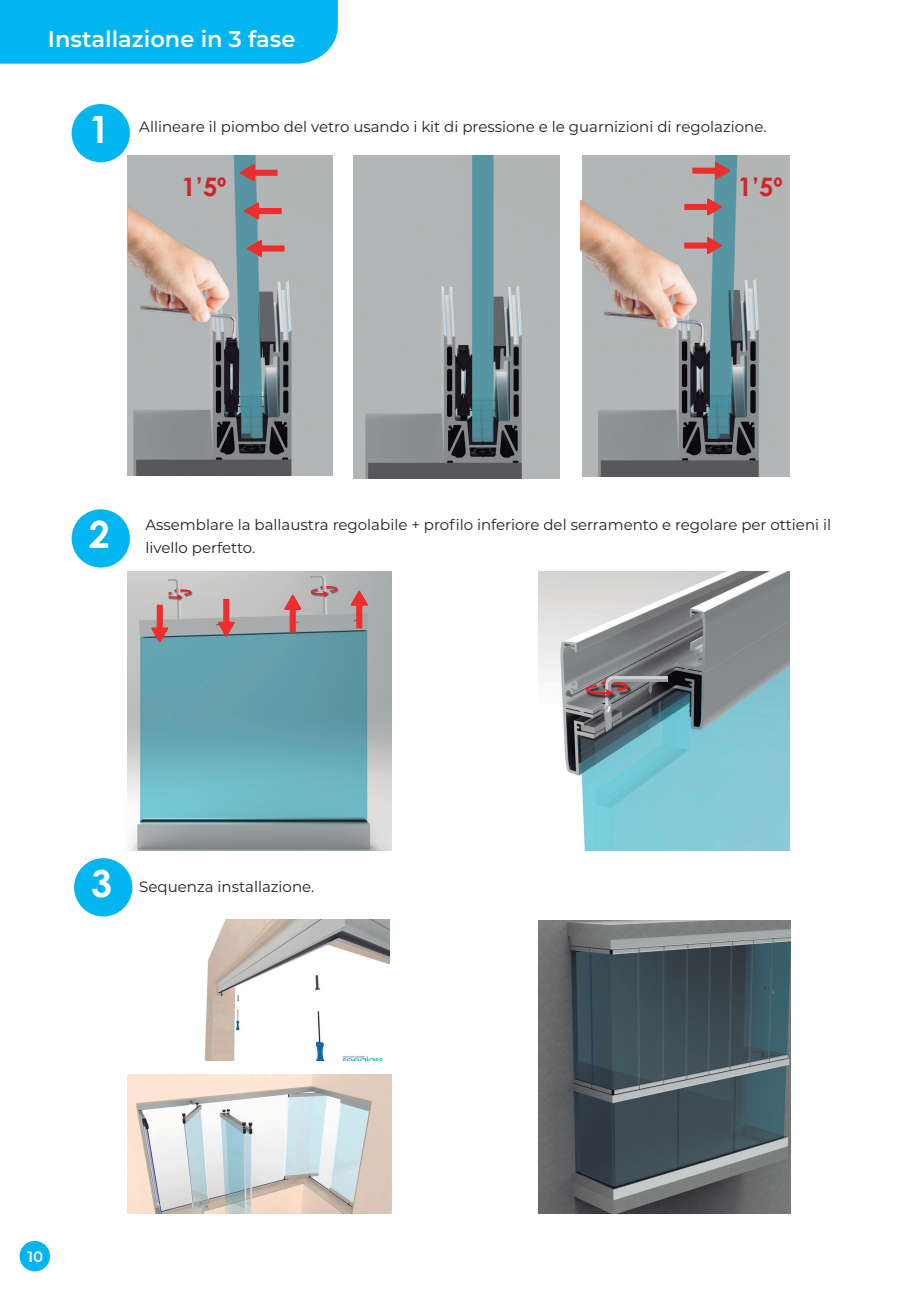
<style>
.page{position:relative;width:919px;height:1289px;background:#fff}
.page>*{position:absolute;margin:0;border:0;box-sizing:border-box;transform-origin:0 0}
.t1{font:700 37.5px "Century Gothic";color:#fff}
.t2{font:700 25.5px "Century Gothic";color:#d1232a}
.t3{font:600 22.5px "Montserrat";color:#fff}
.t4{font:15px/22.5px "Montserrat";color:#231f20}
.t5{font:600 15px "Montserrat";color:#fff}
</style>
<div class="page">
<img style="left:538px;top:572px;width:251px;height:278px">
<svg style="left:585px;top:676px;width:82px;height:29px;background:#7b6e71"></svg>
<img style="left:583px;top:156px;width:206px;height:320px">
<img style="left:580px;top:192px;width:164px;height:234px">
<img style="left:127px;top:155px;width:205px;height:321px">
<img style="left:127px;top:184px;width:162px;height:234px">
<img style="left:353px;top:155px;width:206px;height:323px">
<img style="left:204px;top:919px;width:185px;height:141px">
<img style="left:128px;top:1074px;width:263px;height:139px">
<div style="left:72px;top:104px;width:58px;height:58px;background:#00b5f0;border-radius:50%"></div>
<div style="left:72px;top:509px;width:58px;height:58px;background:#00b5f0;border-radius:50%"></div>
<div style="left:74px;top:858px;width:58px;height:58px;background:#00b5f0;border-radius:50%"></div>
<img style="left:127px;top:572px;width:264px;height:278px">
<div style="left:247px;top:170px;width:30px;height:6px;background:#ee2d2d"></div>
<svg style="left:240px;top:164px;width:14px;height:17px"></svg>
<img style="left:192px;top:587px;width:2px;height:12px">
<svg style="left:168px;top:578px;width:24px;height:42px"></svg>
<img style="left:338px;top:584px;width:2px;height:11px">
<svg style="left:310px;top:574px;width:28px;height:41px"></svg>
<div style="left:157px;top:604px;width:6px;height:31px;background:#ee2d2d"></div>
<svg style="left:151px;top:627px;width:17px;height:15px"></svg>
<div style="left:223px;top:599px;width:6px;height:30px;background:#ee2d2d"></div>
<svg style="left:218px;top:622px;width:17px;height:14px"></svg>
<div style="left:290px;top:602px;width:6px;height:30px;background:#ee2d2d"></div>
<svg style="left:284px;top:595px;width:17px;height:14px"></svg>
<div style="left:356px;top:598px;width:6px;height:30px;background:#ee2d2d"></div>
<svg style="left:351px;top:590px;width:17px;height:15px"></svg>
<div style="left:692px;top:168px;width:30px;height:6px;background:#ee2d2d"></div>
<svg style="left:715px;top:162px;width:15px;height:17px"></svg>
<div style="left:251px;top:208px;width:31px;height:6px;background:#ee2d2d"></div>
<svg style="left:244px;top:202px;width:15px;height:17px"></svg>
<div style="left:684px;top:204px;width:30px;height:6px;background:#ee2d2d"></div>
<svg style="left:707px;top:198px;width:15px;height:17px"></svg>
<div style="left:254px;top:245px;width:30px;height:6px;background:#ee2d2d"></div>
<svg style="left:247px;top:240px;width:14px;height:17px"></svg>
<div style="left:684px;top:242px;width:30px;height:7px;background:#ee2d2d"></div>
<svg style="left:707px;top:237px;width:15px;height:17px"></svg>
<img style="left:538px;top:920px;width:252px;height:293px">
<div style="left:0;top:0;width:338px;height:64px;background:#00b5f0"></div>
<div style="left:20px;top:1240px;width:30px;height:31px;background:#00b5f0;border-radius:50%"></div>
<p class="t3" style="left:48px;top:23px;width:249px">Installazione in 3 fase</p>
<p class="t1" style="left:89px;top:101px;width:22px">1</p>
<p class="t4" style="left:139px;top:115px;width:629px">Allineare il piombo del vetro usando i kit di pressione e le guarnizioni di regolazione.</p>
<p class="t2" style="left:181px;top:167px;width:46px">1’5º</p>
<p class="t2" style="left:737px;top:167px;width:46px">1’5º</p>
<p class="t1" style="left:89px;top:506px;width:22px">2</p>
<p class="t4" style="left:145px;top:513px;width:687px">Assemblare la ballaustra regolabile + profilo inferiore del serramento e regolare per ottieni il livello perfetto.</p>
<p class="t1" style="left:91px;top:855px;width:22px">3</p>
<p class="t4" style="left:139px;top:875px;width:177px">Sequenza installazione.</p>
<p class="t5" style="left:27px;top:1245px;width:17px">10</p>
</div>
